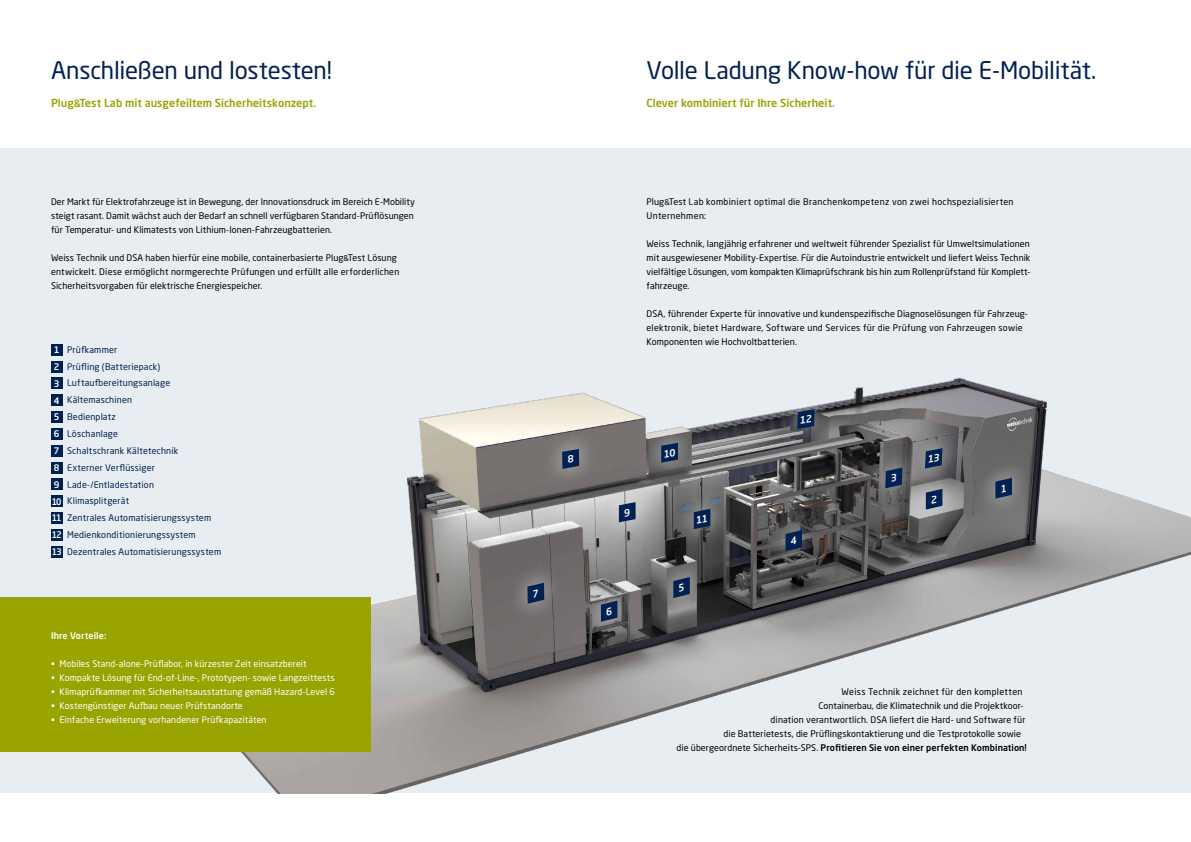
<style>
.page{position:relative;width:1191px;height:842px;background:#fff}
.page>*{position:absolute;margin:0;border:0;box-sizing:border-box;transform-origin:0 0}
.t1{font:24px "Neo Sans W1 G";letter-spacing:-.01em;color:#002252}
.t2{font:500 11px "Neo Sans W1 G";color:#99a400}
.t3{font:9px/14px "Neo Sans W1 G";letter-spacing:.01em;color:#000}
.t4{font:9px/16.8px "Neo Sans W1 G";letter-spacing:.02em;color:#002252}
.t5{font:9px "Neo Sans W1 G";letter-spacing:.01em;color:#fff}
.t6{font:9px/14px "Neo Sans W1 G";letter-spacing:.03em;color:#000}
.t7{font:500 9px "Neo Sans W1 G";letter-spacing:.01em;color:#000}
.t8{font:500 9px "Neo Sans W1 G";letter-spacing:.01em;color:#fff}
.s1{font-size:10px}
.s2{font-size:8px}
.s3{font-weight:500;color:#fff}
.s4{font-weight:400}
</style>
<div class="page">
<div style="left:0;top:149px;width:1191px;height:644px;background:#e7edf1"></div>
<img style="left:153px;top:377px;width:1038px;height:416px">
<div style="left:0;top:597px;width:371px;height:154px;background:#99a400"></div>
<div style="left:51px;top:344px;width:11px;height:11px;background:#002252"></div>
<div style="left:51px;top:361px;width:11px;height:11px;background:#002252"></div>
<div style="left:51px;top:378px;width:11px;height:11px;background:#002252"></div>
<div style="left:51px;top:394px;width:11px;height:12px;background:#002252"></div>
<div style="left:51px;top:411px;width:11px;height:12px;background:#002252"></div>
<div style="left:51px;top:428px;width:11px;height:11px;background:#002252"></div>
<div style="left:51px;top:445px;width:11px;height:11px;background:#002252"></div>
<div style="left:51px;top:462px;width:11px;height:11px;background:#002252"></div>
<div style="left:51px;top:479px;width:11px;height:11px;background:#002252"></div>
<div style="left:51px;top:495px;width:11px;height:12px;background:#002252"></div>
<div style="left:51px;top:512px;width:11px;height:12px;background:#002252"></div>
<div style="left:51px;top:529px;width:11px;height:11px;background:#002252"></div>
<div style="left:51px;top:546px;width:11px;height:11px;background:#002252"></div>
<svg style="left:975px;top:452px;width:57px;height:72px;background:#66696c"></svg>
<svg style="left:765px;top:504px;width:57px;height:74px;background:#4a4b4e"></svg>
<svg style="left:864px;top:423px;width:99px;height:112px;background:#65676a"></svg>
<svg style="left:776px;top:385px;width:59px;height:68px"></svg>
<svg style="left:507px;top:418px;width:223px;height:230px;background:#757577"></svg>
<h1 class="t1" style="left:51px;top:56px;width:282px">Anschließen und lostesten!</h1>
<h1 class="t1" style="left:646px;top:56px;width:451px">Volle Ladung Know-how für die E-Mobilität.</h1>
<p class="t2" style="left:51px;top:96px;width:267px">Plug<span class="s1">&amp;</span>Test Lab mit ausgefeiltem Sicherheitskonzept.</p>
<p class="t2" style="left:646px;top:96px;width:190px">Clever kombiniert für Ihre Sicherheit.</p>
<p class="t3" style="left:51px;top:195px;width:365px">Der Markt für Elektrofahrzeuge ist in Bewegung, der Innovationsdruck im Bereich E-Mobility steigt rasant. Damit wächst auch der Bedarf an schnell verfügbaren Standard-Prüflösungen für Temperatur- und Klimatests von Lithium-Ionen-Fahrzeugbatterien.</p>
<p class="t3" style="left:51px;top:251px;width:350px">Weiss Technik und DSA haben hierfür eine mobile, containerbasierte Plug<span class="s2">&amp;</span>Test Lösung entwickelt. Diese ermöglicht normgerechte Prüfungen und erfüllt alle erforderlichen<br>Sicherheitsvorgaben für elektrische Energiespeicher.</p>
<p class="t4" style="left:52px;top:341px;width:171px"><span class="s3">1</span> Prüfkammer<br><span class="s3">2</span> Prüfling (Batteriepack)<br><span class="s3">3</span> Luftaufbereitungsanlage<br><span class="s3">4</span> Kältemaschinen<br><span class="s3">5</span> Bedienplatz<br><span class="s3">6</span> Löschanlage<br><span class="s3">7</span> Schaltschrank Kältetechnik<br><span class="s3">8</span> Externer Verflüssiger<br><span class="s3">9</span> Lade-/Entladestation<br><span class="s3">10</span> Klimasplitgerät<br><span class="s3">11</span> Zentrales Automatisierungssystem<br><span class="s3">12</span> Medienkonditionierungssystem<br><span class="s3">13</span> Dezentrales Automatisierungssystem</p>
<p class="t8" style="left:51px;top:630px;width:57px">Ihre Vorteile:</p>
<p class="t5" style="left:51px;top:658px;width:257px">• Mobiles Stand-alone-Prüflabor, in kürzester Zeit einsatzbereit</p>
<p class="t5" style="left:51px;top:672px;width:285px">• Kompakte Lösung für End-of-Line-, Prototypen- sowie Langzeittests</p>
<p class="t5" style="left:51px;top:686px;width:285px">• Klimaprüfkammer mit Sicherheitsausstattung gemäß Hazard-Level 6</p>
<p class="t5" style="left:51px;top:700px;width:193px">• Kostengünstiger Aufbau neuer Prüfstandorte</p>
<p class="t5" style="left:51px;top:714px;width:217px">• Einfache Erweiterung vorhandener Prüfkapazitäten</p>
<p class="t6" style="left:646px;top:195px;width:368px">Plug<span class="s2">&amp;</span>Test Lab kombiniert optimal die Branchenkompetenz von zwei hochspezialisierten<br>Unternehmen:</p>
<p class="t3" style="left:646px;top:237px;width:385px">Weiss Technik, langjährig erfahrener und weltweit führender Spezialist für Umweltsimulationen mit ausgewiesener Mobility-Expertise. Für die Autoindustrie entwickelt und liefert Weiss Technik vielfältige Lösungen, vom kompakten Klimaprüfschrank bis hin zum Rollenprüfstand für Komplett‑- fahrzeuge.</p>
<p class="t3" style="left:646px;top:307px;width:382px">DSA, führender Experte für innovative und kundenspezifische Diagnoselösungen für Fahrzeug&shy;elektronik, bietet Hardware, Software und Services für die Prüfung von Fahrzeugen sowie<br>Komponenten wie Hochvoltbatterien.</p>
<p class="t6" style="left:841px;top:685px;width:182px">Weiss Technik zeichnet für den kompletten</p>
<p class="t3" style="left:818px;top:699px;width:205px">Containerbau, die Klimatechnik und die Projektkoor-</p>
<p class="t3" style="left:770px;top:713px;width:256px">dination verantwortlich. DSA liefert die Hard- und Software für</p>
<p class="t3" style="left:723px;top:727px;width:299px">die Batterietests, die Prüflingskontaktierung und die Testprotokolle sowie</p>
<p class="t7" style="left:676px;top:742px;width:352px"><span class="s4">die übergeordnete Sicherheits-SPS.</span> Profitieren Sie von einer perfekten Kombination!</p>
</div>
